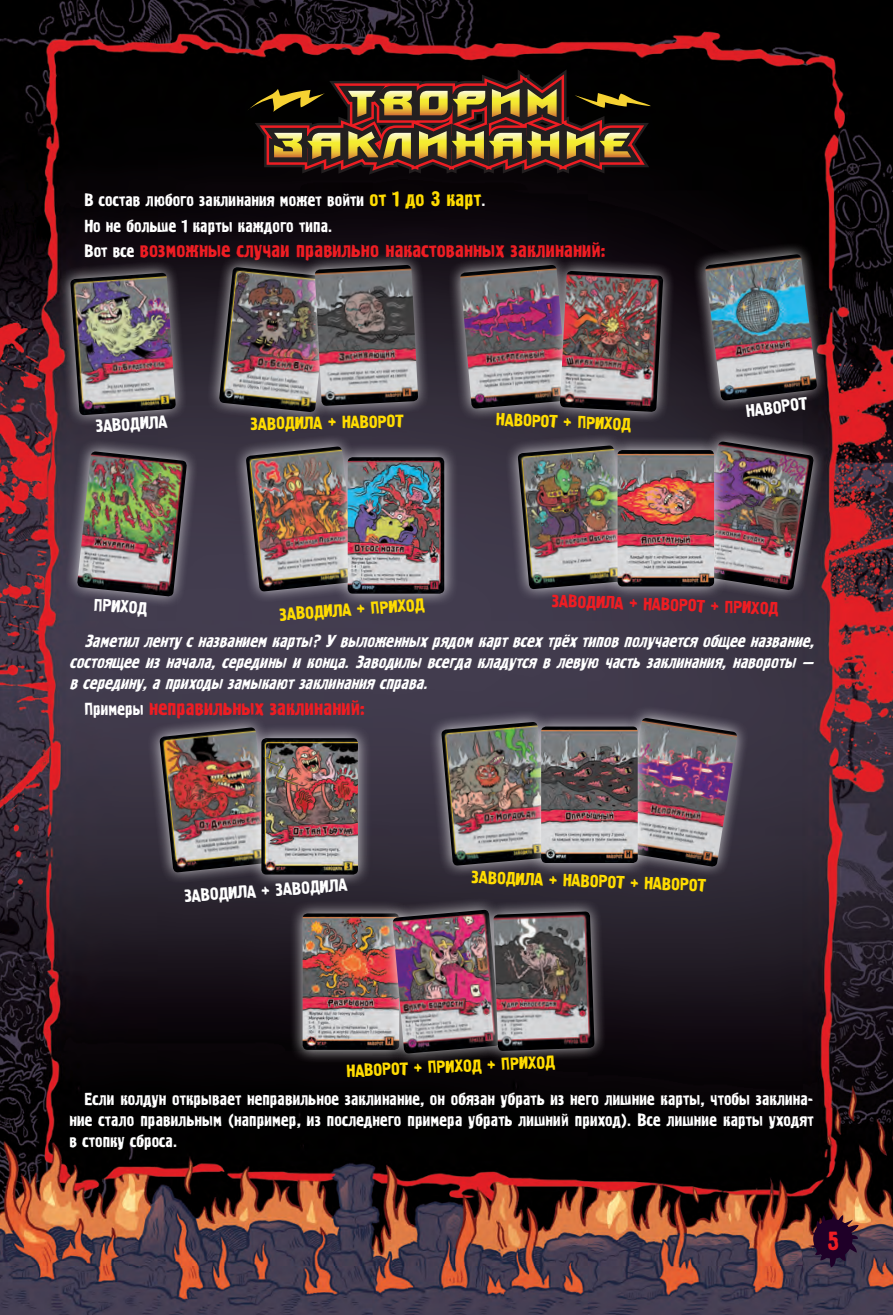
<style>
.page{position:relative;width:893px;height:1315px;background:#fff}
.page>*{position:absolute;margin:0;border:0;box-sizing:border-box;transform-origin:0 0}
.t1{font:26.25px "Graffiti 1 C";color:#ee1d23}
.t2{font:21px "Graffiti 1 C";color:#ee1d23}
.t3{font:17.5px/21px "Graffiti 1 C";color:#fff;text-align:justify}
.t4{font:italic 17.5px/21px "Graffiti 1 C";color:#fff;text-align:justify}
.t5{font:17.5px "Graffiti 1 C";color:#ffdc01}
.t6{font:17.5px "Graffiti 1 C";color:#ee1d23}
.s1{font-size:21px;color:#ffdc01}
.s2{font-size:17.5px;color:#fff}
</style>
<div class="page">
<img style="left:0;top:0;width:893px;height:1315px">
<svg style="left:808px;top:1213px;width:51px;height:54px;background:#3e2033"></svg>
<svg style="left:247px;top:69px;width:404px;height:106px;background:#553a1f"></svg>
<img style="left:56px;top:250px;width:376px;height:362px">
<img style="left:315px;top:265px;width:103px;height:141px">
<div style="left:334px;top:443px;width:124px;height:164px;background:#fff;opacity:.8"></div>
<img style="left:348px;top:457px;width:96px;height:136px">
<img style="left:445px;top:239px;width:387px;height:367px">
<img style="left:560px;top:271px;width:103px;height:141px">
<div style="left:604px;top:436px;width:123px;height:164px;background:#fff;opacity:.8"></div>
<img style="left:617px;top:450px;width:97px;height:136px">
<svg style="left:605px;top:702px;width:148px;height:181px;background:#3b3543"></svg>
<img style="left:651px;top:718px;width:87px;height:149px">
<svg style="left:144px;top:712px;width:140px;height:176px;background:#3d3745"></svg>
<img style="left:159px;top:727px;width:89px;height:146px">
<svg style="left:426px;top:707px;width:138px;height:174px;background:#403a49"></svg>
<img style="left:441px;top:722px;width:87px;height:144px">
<div style="left:248px;top:724px;width:123px;height:164px;background:#fff;opacity:.8"></div>
<img style="left:261px;top:738px;width:97px;height:136px">
<div style="left:528px;top:713px;width:123px;height:163px;background:#fff;opacity:.8"></div>
<img style="left:541px;top:726px;width:97px;height:137px">
<div style="left:289px;top:900px;width:123px;height:163px;background:#fff;opacity:.8"></div>
<img style="left:303px;top:913px;width:75px;height:137px">
<img style="left:378px;top:894px;width:230px;height:174px">
<img style="left:493px;top:911px;width:102px;height:140px">
<p class="t3" style="left:84px;top:190px;width:403px">В состав любого заклинания может войти <span class="s1">от 1 до 3 карт</span>.</p>
<p class="t3" style="left:84px;top:216px;width:249px">Но не больше 1 карты каждого типа.</p>
<p class="t2" style="left:84px;top:238px;width:523px"><span class="s2">Вот все</span> возможные случаи правильно накастованных заклинаний:</p>
<p class="t3" style="left:95px;top:417px;width:73px;rotate:-4deg">ЗАВОДИЛА</p>
<p class="t5" style="left:250px;top:414px;width:155px;rotate:-1deg">ЗАВОДИЛА + НАВОРОТ</p>
<p class="t5" style="left:496px;top:409px;width:137px;rotate:2deg">НАВОРОТ + ПРИХОД</p>
<p class="t3" style="left:745px;top:401px;width:63px;rotate:-7deg">НАВОРОТ</p>
<p class="t3" style="left:94px;top:595px;width:55px;rotate:4deg">ПРИХОД</p>
<p class="t5" style="left:279px;top:604px;width:147px;rotate:-4deg">ЗАВОДИЛА + ПРИХОД</p>
<p class="t6" style="left:552px;top:591px;width:228px;rotate:2deg">ЗАВОДИЛА + НАВОРОТ + ПРИХОД</p>
<p class="t4" style="left:69px;top:631px;width:751px;text-indent:15px">Заметиллентусназваниемкарты?Увыложенныхрядомкартвсехтрёхтиповполучаетсяобщееназвание, состоящееизначала,середины иконца.Заводилы всегдакладутсявлевую частьзаклинания,навороты — всередину,априходы замыкаютзаклинаниясправа.</p>
<p class="t2" style="left:84px;top:696px;width:282px"><span class="s2">Примеры</span> неправильных заклинаний:</p>
<p class="t3" style="left:184px;top:886px;width:165px;rotate:-4deg">ЗАВОДИЛА + ЗАВОДИЛА</p>
<p class="t5" style="left:472px;top:867px;width:236px;rotate:2deg">ЗАВОДИЛА + НАВОРОТ + НАВОРОТ</p>
<p class="t5" style="left:346px;top:1062px;width:210px;rotate:-3deg">НАВОРОТ + ПРИХОД + ПРИХОД</p>
<p class="t3" style="left:69px;top:1089px;width:746px;text-indent:15px">Если колдун открывает неправильное заклинание, он обязан убрать из него лишние карты, чтобы заклина&shy;ние стало правильным (например, из последнего примера убрать лишний приход). Все лишние карты уходят в стопку сброса.</p>
<h1 class="t1" style="left:827px;top:1226px;width:13px">5</h1>
</div>
